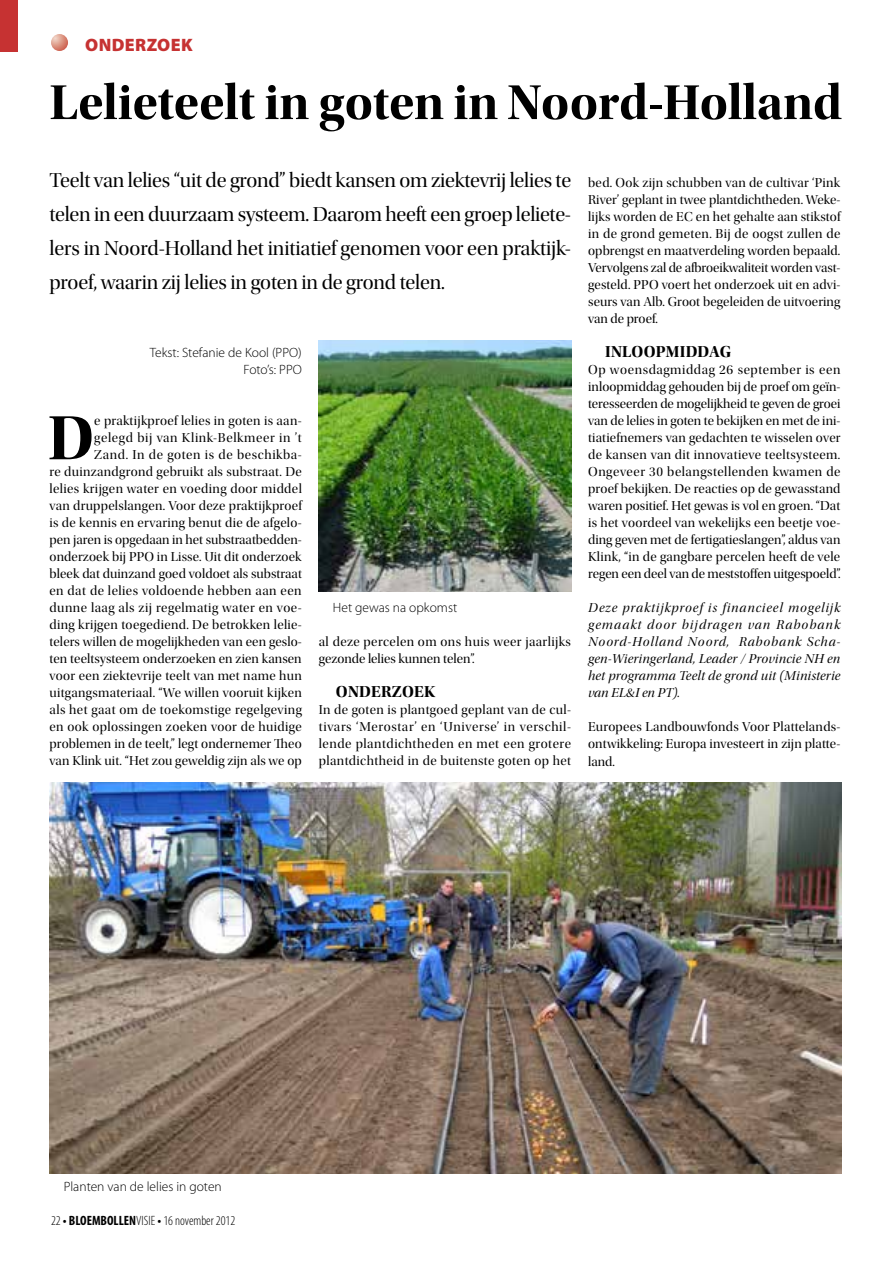
<style>
.page{position:relative;width:893px;height:1263px;background:#fff}
.page>*{position:absolute;margin:0;border:0;box-sizing:border-box;transform-origin:0 0}
.t1{font:65.1px "Utopia Std Bold Disp";color:#000}
.t2{font:51px "Utopia Std Bold Disp";color:#000}
.t3{font:21px/34px "Utopia Std Disp";letter-spacing:-.01em;color:#000;text-align:justify}
.t4{font:900 18px "Myriad Pro";letter-spacing:.02em;color:#c63232}
.t5{font:16.5px "Utopia Std Bold Disp";letter-spacing:.01em;color:#000}
.t6{font:13.5px/17px "Utopia Std Disp";letter-spacing:.02em;color:#000;text-align:justify}
.t7{font:13.5px/17px "Utopia Std Disp It";letter-spacing:.015em;color:#000;text-align:justify}
.t8{font:300 13.5px/17px "Myriad Pro";color:#000;text-align:right}
.t9{font:300 condensed 13.5px "Myriad Pro";color:#000}
.s1{font-weight:700}
</style>
<div class="page">
<div style="left:0;top:0;width:17px;height:51px;background:#c63232"></div>
<svg style="left:51px;top:34px;width:17px;height:17px"></svg>
<img style="left:50px;top:782px;width:792px;height:392px">
<img style="left:319px;top:340px;width:252px;height:251px">
<h3 class="t4" style="left:85px;top:35px;width:109px">ONDERZOEK</h3>
<h2 class="t2" style="left:50px;top:74px;width:794px">Lelieteelt in goten in Noord-Holland</h2>
<p class="t3" style="left:50px;top:164px;width:523px">Teelt van lelies “uit de grond” biedt kansen om ziektevrij lelies te telen in een duurzaam systeem. Daarom heeft een groep leliete&shy;lers in Noord-Holland het initiatief genomen voor een praktijk&shy;proef, waarin zij lelies in goten in de grond telen.</p>
<p class="t8" style="left:150px;top:344px;width:153px">Tekst: Stefanie de Kool (PPO)<br>Foto’s: PPO</p>
<p class="t6" style="left:50px;top:413px;width:254px;text-align:right">e praktijkproef lelies in goten is aan-<br>gelegd bij van Klink-Belkmeer in ’t<br>Zand. In de goten is de beschikba-<br>re duinzandgrond gebruikt als substraat. De lelies krijgen water en voeding door middel van druppelslangen. Voor deze praktijkproef is de kennis en ervaring benut die de afgelo&shy;pen jaren is opgedaan in het substraatbedden&shy;onderzoek bij PPO in Lisse. Uit dit onderzoek bleek dat duinzand goed voldoet als substraat en dat de lelies voldoende hebben aan een dunne laag als zij regelmatig water en voe&shy;ding krijgen toegediend. De betrokken lelie&shy;telers willen de mogelijkheden van een geslo&shy;ten teeltsysteem onderzoeken en zien kansen voor een ziektevrije teelt van met name hun uitgangsmateriaal. “We willen vooruit kijken als het gaat om de toekomstige regelgeving en ook oplossingen zoeken voor de huidige problemen in de teelt,” legt ondernemer Theo van Klink uit. “Het zou geweldig zijn als we op</p>
<h1 class="t1" style="left:48px;top:402px;width:48px">D</h1>
<p class="t8" style="left:333px;top:600px;width:126px">Het gewas na opkomst</p>
<p class="t6" style="left:319px;top:634px;width:254px">al deze percelen om ons huis weer jaarlijks gezonde lelies kunnen telen”.</p>
<p class="t5" style="left:336px;top:683px;width:101px">Onderzoek</p>
<p class="t6" style="left:319px;top:702px;width:254px">In de goten is plantgoed geplant van de cul&shy;tivars ‘Merostar’ en ‘Universe’ in verschil&shy;lende plantdichtheden en met een grotere plantdichtheid in de buitenste goten op het</p>
<p class="t6" style="left:588px;top:175px;width:254px">bed. Ook zijn schubben van de cultivar ‘Pink River’ geplant in twee plantdichtheden. Weke&shy;lijks worden de EC en het gehalte aan stikstof in de grond gemeten. Bij de oogst zullen de opbrengst en maatverdeling worden bepaald.<br>Vervolgens zal de afbroeikwaliteit worden vast&shy;gesteld. PPO voert het onderzoek uit en advi&shy;seurs van Alb. Groot begeleiden de uitvoering van de proef.</p>
<p class="t5" style="left:605px;top:343px;width:18px">Inloo</p>
<p class="t5" style="left:656px;top:343px;width:77px">pmiddag</p>
<p class="t6" style="left:588px;top:362px;width:254px">Op woensdagmiddag 26 september is een inloopmiddag gehouden bij de proef om geïn&shy;teresseerden de mogelijkheid te geven de groei van de lelies in goten te bekijken en met de ini&shy;tiatiefnemers van gedachten te wisselen over de kansen van dit innovatieve teeltsysteem.<br>Ongeveer 30 belangstellenden kwamen de proef bekijken. De reacties op de gewasstand waren positief. Het gewas is vol en groen. “Dat is het voordeel van wekelijks een beetje voe&shy;ding geven met de fertigatieslangen”, aldus van Klink, “in de gangbare percelen heeft de vele regen een deel van de meststoffen uitgespoeld”.</p>
<p class="t7" style="left:588px;top:600px;width:254px">Deze praktijkproef is financieel mogelijk gemaakt door bijdragen van Rabobank Noord-Holland Noord, Rabobank Scha&shy;gen-Wieringerland, Leader / Provincie NH en het programma Teelt de grond uit (Ministerie van EL&amp;I en PT).</p>
<p class="t6" style="left:588px;top:719px;width:254px">Europees Landbouwfonds Voor Plattelands&shy;ontwikkeling: Europa investeert in zijn platte&shy;land.</p>
<p class="t8" style="left:64px;top:1178px;width:160px">Planten van de lelies in goten</p>
<p class="t9" style="left:51px;top:1213px;width:186px">22 <span class="s1">• BLOEMBOLLEN</span>VISIE <span class="s1">•</span> 16 november 2012</p>
</div>
